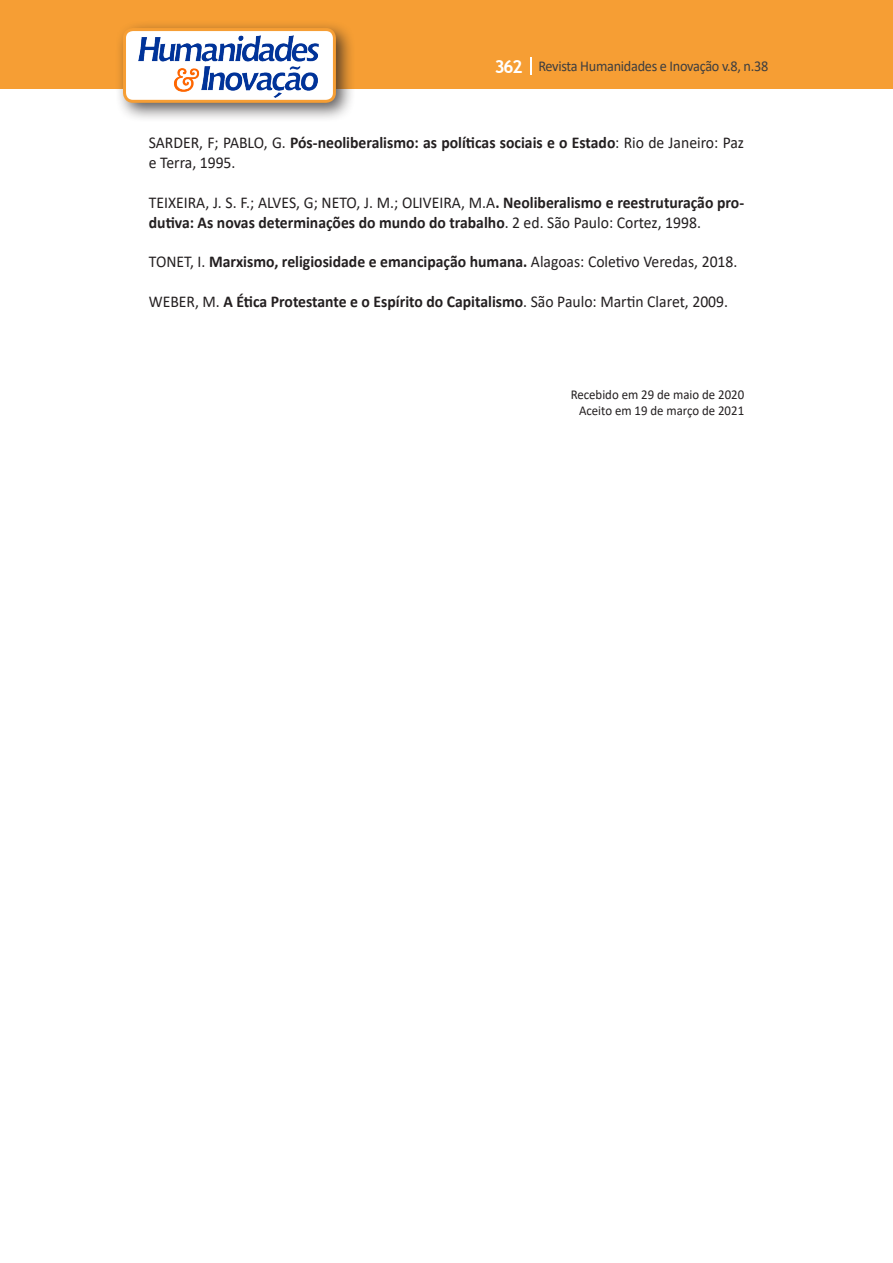
<style>
.page{position:relative;width:893px;height:1263px;background:#fff}
.page>*{position:absolute;margin:0;border:0;box-sizing:border-box;transform-origin:0 0}
.Texto{font:700 16.5px/19.8px "Calibri";color:#231f20;scale:.95 1}
.Texto-2{font:16.5px/19.8px "Calibri";color:#231f20;scale:.95 1}
.t1{font:15px "Calibri";letter-spacing:-.02em;color:#3e3e3f;scale:.95 1}
.Texto-3{font:13.5px "Calibri";color:#231f20;scale:.95 1}
.s1{font-family:"Trebuchet MS";font-weight:700;font-size:18px;color:#fff}
.s2{font-weight:700}
.s3{font-weight:400}
</style>
<div class="page">
<div style="left:0;top:0;width:893px;height:88px;background:#f69e34"></div>
<svg style="left:530px;top:57px;width:2px;height:18px"></svg>
<div style="left:115px;top:20px;width:241px;height:103px;background:#231f20;opacity:.75"></div>
<div style="left:125px;top:30px;width:209px;height:71px;background:#fff;border-radius:9px"></div>
<img style="left:138px;top:35px;width:181px;height:62px">
<div style="left:123px;top:28px;width:213px;height:75px;border:3px solid #f69e34;border-radius:9px"></div>
<p class="t1" style="left:495px;top:56px;width:290px"><span class="s1">362</span> Revista Humanidades e Inovação v.8, n.38</p>
<p class="Texto-2" style="left:149px;top:133px;width:628px">SARDER, F; PABLO, G. <span class="s2">Pós-neoliberalismo: as políticas sociais e o Estado</span>: Rio de Janeiro: Paz e Terra, 1995.</p>
<p class="Texto" style="left:149px;top:192px;width:628px"><span class="s3">TEIXEIRA, J. S. F.; ALVES, G; NETO, J. M.; OLIVEIRA, M.A</span>. Neoliberalismo e reestruturação pro&shy;dutiva: As novas determinações do mundo do trabalho<span class="s3">. 2 ed. São Paulo: Cortez, 1998.</span></p>
<p class="Texto" style="left:149px;top:252px;width:621px"><span class="s3">TONET, I.</span> Marxismo, religiosidade e emancipação humana. <span class="s3">Alagoas: Coletivo Veredas, 2018.</span></p>
<p class="Texto" style="left:149px;top:291px;width:611px"><span class="s3">WEBER, M.</span> A Ética Protestante e o Espírito do Capitalismo<span class="s3">. São Paulo: Martin Claret, 2009.</span></p>
<p class="Texto-3" style="left:571px;top:385px;width:184px">Recebido em 29 de maio de 2020</p>
<p class="Texto-3" style="left:579px;top:401px;width:175px">Aceito em 19 de março de 2021</p>
</div>
